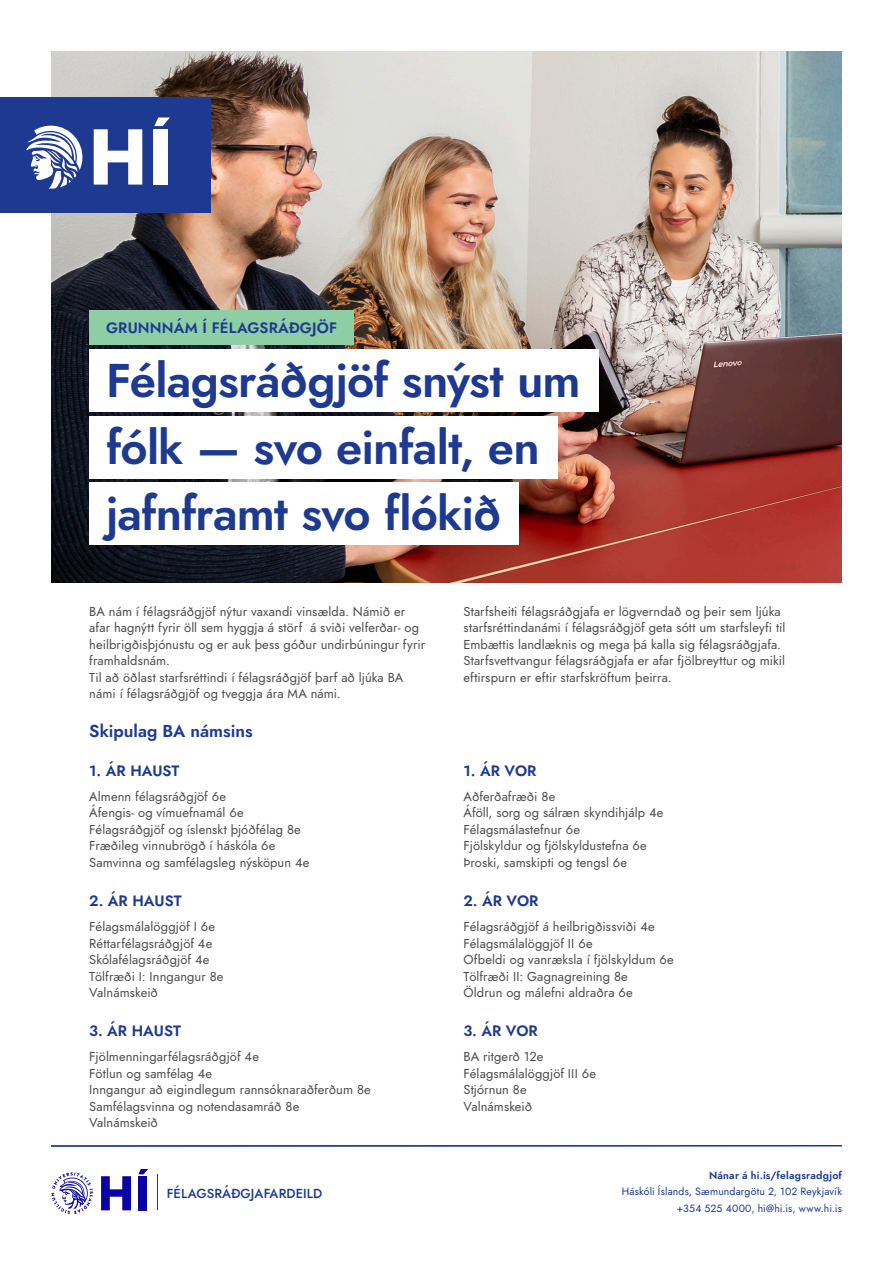
<style>
.page{position:relative;width:893px;height:1263px;background:#fff}
.page>*{position:absolute;margin:0;border:0;box-sizing:border-box;transform-origin:0 0}
.t1{font:600 47.25px/66.8px "Jost";letter-spacing:-.02em;color:#1d3a90}
.t2{font:600 17.25px "Jost";color:#1d3a90}
.t3{font:600 15px "Jost";color:#1d3a90}
.t4{font:500 13.05px "Jost";letter-spacing:.005em;color:#1d3a90}
.t5{font:12.9px/16.5px "Jost";letter-spacing:.01em;color:#4b4c4d}
.t6{font:10.5px/16.5px "Jost";letter-spacing:.015em;color:#1d3a90;text-align:right}
.t7{font:600 10.5px "Jost";letter-spacing:.02em;color:#1d3a90}
</style>
<div class="page">
<img style="left:51px;top:51px;width:791px;height:532px">
<div style="left:0;top:97px;width:210px;height:116px;background:#1d3a90"></div>
<svg style="left:94px;top:129px;width:48px;height:56px"></svg>
<div style="left:153px;top:129px;width:14px;height:56px;background:#fff"></div>
<svg style="left:154px;top:118px;width:16px;height:8px"></svg>
<svg style="left:26px;top:125px;width:57px;height:64px"></svg>
<div style="left:89px;top:349px;width:509px;height:63px;background:#fff"></div>
<div style="left:89px;top:416px;width:468px;height:62px;background:#fff"></div>
<div style="left:89px;top:483px;width:430px;height:62px;background:#fff"></div>
<div style="left:89px;top:310px;width:265px;height:35px;background:#8dcea5"></div>
<hr style="left:51px;top:1145px;width:791px;height:1px;background:#1d3a90">
<svg style="left:101px;top:1176px;width:30px;height:34px"></svg>
<div style="left:138px;top:1176px;width:8px;height:34px;background:#0a02a4"></div>
<svg style="left:138px;top:1169px;width:10px;height:5px"></svg>
<svg style="left:51px;top:1172px;width:42px;height:42px"></svg>
<hr style="left:157px;top:1174px;width:1px;height:35px;background:#1d3a90">
<p class="t3" style="left:106px;top:317px;width:233px">GRUNNNÁM Í FÉLAGSRÁÐGJÖF</p>
<h1 class="t1" style="left:106px;top:347px;width:476px">Félagsráðgjöf snýst um fólk — svo einfalt, en jafnframt svo flókið</h1>
<p class="t5" style="left:89px;top:603px;width:337px">BA nám í félagsráðgjöf nýtur vaxandi vinsælda. Námið er afar hagnýtt fyrir öll sem hyggja á störf á sviði velferðar- og heilbrigðisþjónustu og er auk þess góður undirbúningur fyrir framhaldsnám.<br>Til að öðlast starfsréttindi í félagsráðgjöf þarf að ljúka BA námi í félagsráðgjöf og tveggja ára MA námi.</p>
<p class="t5" style="left:463px;top:603px;width:323px">Starfsheiti félagsráðgjafa er lögverndað og þeir sem ljúka starfsréttindanámi í félagsráðgjöf geta sótt um starfsleyfi til Embættis landlæknis og mega þá kalla sig félagsráðgjafa.<br>Starfsvettvangur félagsráðgjafa er afar fjölbreyttur og mikil eftirspurn er eftir starfskröftum þeirra.</p>
<h2 class="t2" style="left:89px;top:719px;width:165px">Skipulag BA námsins</h2>
<p class="t3" style="left:89px;top:760px;width:92px">1. ÁR HAUST</p>
<p class="t3" style="left:463px;top:760px;width:74px">1. ÁR VOR</p>
<p class="t5" style="left:89px;top:788px;width:222px">Almenn félagsráðgjöf 6e<br>Áfengis- og vímuefnamál 6e<br>Félagsráðgjöf og íslenskt þjóðfélag 8e<br>Fræðileg vinnubrögð í háskóla 6e<br>Samvinna og samfélagsleg nýsköpun 4e</p>
<p class="t5" style="left:463px;top:788px;width:201px">Aðferðafræði 8e<br>Áföll, sorg og sálræn skyndihjálp 4e<br>Félagsmálastefnur 6e<br>Fjölskyldur og fjölskyldustefna 6e<br>Þroski, samskipti og tengsl 6e</p>
<p class="t3" style="left:89px;top:890px;width:94px">2. ÁR HAUST</p>
<p class="t3" style="left:463px;top:890px;width:77px">2. ÁR VOR</p>
<p class="t5" style="left:89px;top:918px;width:136px">Félagsmálalöggjöf I 6e<br>Réttarfélagsráðgjöf 4e<br>Skólafélagsráðgjöf 4e<br>Tölfræði I: Inngangur 8e<br>Valnámskeið</p>
<p class="t5" style="left:463px;top:918px;width:212px">Félagsráðgjöf á heilbrigðissviði 4e<br>Félagsmálalöggjöf II 6e<br>Ofbeldi og vanræksla í fjölskyldum 6e<br>Tölfræði II: Gagnagreining 8e<br>Öldrun og málefni aldraðra 6e</p>
<p class="t3" style="left:89px;top:1020px;width:93px">3. ÁR HAUST</p>
<p class="t3" style="left:463px;top:1020px;width:76px">3. ÁR VOR</p>
<p class="t5" style="left:89px;top:1048px;width:283px">Fjölmenningarfélagsráðgjöf 4e<br>Fötlun og samfélag 4e<br>Inngangur að eigindlegum rannsóknaraðferðum 8e<br>Samfélagsvinna og notendasamráð 8e<br>Valnámskeið</p>
<p class="t5" style="left:463px;top:1048px;width:134px">BA ritgerð 12e<br>Félagsmálalöggjöf III 6e<br>Stjórnun 8e<br>Valnámskeið</p>
<p class="t4" style="left:167px;top:1185px;width:157px">FÉLAGSRÁÐGJAFARDEILD</p>
<p class="t7" style="left:709px;top:1168px;width:134px">Nánar á hi.is/felagsradgjof</p>
<p class="t6" style="left:622px;top:1183px;width:222px">Háskóli Íslands, Sæmundargötu 2, 102 Reykjavík +354 525 4000, hi@hi.is, www.hi.is</p>
</div>
